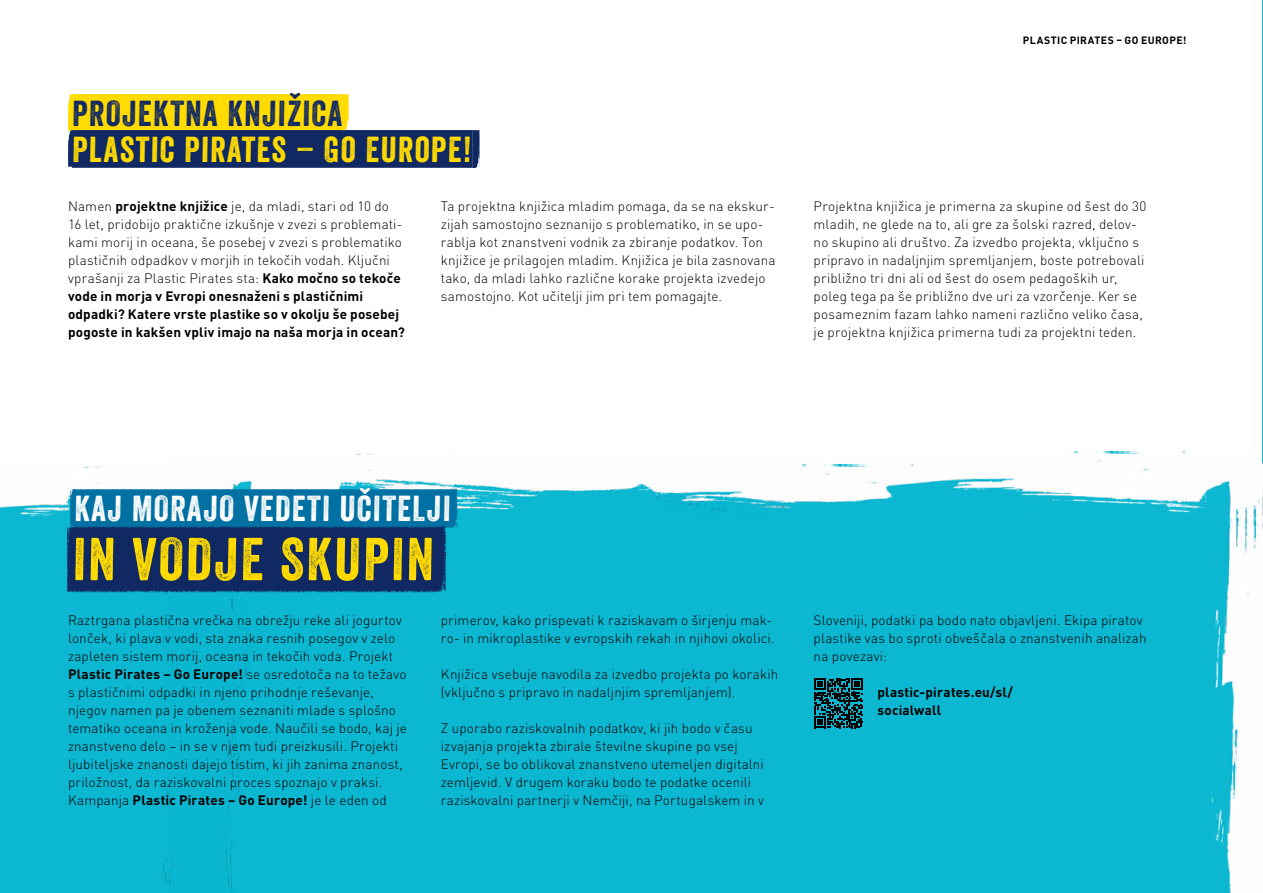
<style>
.page{position:relative;width:1263px;height:893px;background:#fff}
.page>*{position:absolute;margin:0;border:0;box-sizing:border-box;transform-origin:0 0}
.t1{font:58.5px "Veneer";color:#ffdb00}
.t2{font:35.1px "Veneer";color:#ffdb00}
.t3{font:35.1px "Veneer";color:#fff}
.t4{font:35.1px "Veneer";color:#112963}
.t5{font:300 13.5px/18px "DIN Pro";letter-spacing:.01em;color:#000}
.t6{font:700 13.5px/18px "DIN Pro";letter-spacing:.015em;color:#000}
.t7{font:700 10.5px "DIN Pro";letter-spacing:.035em;color:#000}
.s1{font-weight:700}
</style>
<div class="page">
<img style="left:1262px;top:0;width:1px;height:452px">
<img style="left:0;top:466px;width:164px;height:427px">
<img style="left:164px;top:452px;width:1099px;height:441px">
<div style="left:72px;top:94px;width:270px;height:38px;background:#ffdb00"></div>
<div style="left:72px;top:130px;width:401px;height:38px;background:#112963"></div>
<svg style="left:342px;top:94px;width:7px;height:36px"></svg>
<svg style="left:68px;top:94px;width:5px;height:73px"></svg>
<svg style="left:473px;top:130px;width:7px;height:38px"></svg>
<svg style="left:70px;top:487px;width:387px;height:41px"></svg>
<div style="left:74px;top:489px;width:376px;height:38px;background:#0071a2"></div>
<svg style="left:450px;top:489px;width:7px;height:38px"></svg>
<svg style="left:67px;top:526px;width:378px;height:66px"></svg>
<div style="left:73px;top:528px;width:363px;height:63px;background:#112963"></div>
<svg style="left:68px;top:489px;width:8px;height:102px"></svg>
<svg style="left:436px;top:527px;width:8px;height:63px"></svg>
<svg style="left:814px;top:678px;width:49px;height:50px;background:#04444e"></svg>
<h2 class="t4" style="left:72px;top:92px;width:272px">PROJEKTNA KNJIŽICA</h2>
<h2 class="t2" style="left:72px;top:127px;width:402px">PLASTIC PIRATES – GO EUROPE!</h2>
<p class="t7" style="left:1023px;top:32px;width:165px">PLASTIC PIRATES – GO EUROPE!</p>
<p class="t5" style="left:68px;top:196px;width:338px">Namen <span class="s1">projektne knjižice</span> je, da mladi, stari od 10 do 16 let, pridobijo praktične izkušnje v zvezi s problemati&shy;kami morij in oceana, še posebej v zvezi s problematiko plastičnih odpadkov v morjih in tekočih vodah. Ključni vprašanji za Plastic Pirates sta: <span class="s1">Kako močno so tekoče vode in morja v Evropi onesnaženi s plastičnimi odpadki? Katere vrste plastike so v okolju še posebej pogoste in kakšen vpliv imajo na naša morja in ocean?</span></p>
<p class="t5" style="left:441px;top:196px;width:336px">Ta projektna knjižica mladim pomaga, da se na ekskur&shy;zijah samostojno seznanijo s problematiko, in se upo&shy;rablja kot znanstveni vodnik za zbiranje podatkov. Ton knjižice je prilagojen mladim. Knjižica je bila zasnovana tako, da mladi lahko različne korake projekta izvedejo samostojno. Kot učitelji jim pri tem pomagajte.</p>
<p class="t5" style="left:814px;top:196px;width:334px">Projektna knjižica je primerna za skupine od šest do 30 mladih, ne glede na to, ali gre za šolski razred, delov&shy;no skupino ali društvo. Za izvedbo projekta, vključno s pripravo in nadaljnjim spremljanjem, boste potrebovali približno tri dni ali od šest do osem pedagoških ur, poleg tega pa še približno dve uri za vzorčenje. Ker se posameznim fazam lahko nameni različno veliko časa, je projektna knjižica primerna tudi za projektni teden.</p>
<h2 class="t3" style="left:74px;top:487px;width:378px">KAJ MORAJO VEDETI UČITELJI</h2>
<h1 class="t1" style="left:73px;top:523px;width:363px">IN VODJE SKUPIN</h1>
<p class="t5" style="left:68px;top:610px;width:340px">Raztrgana plastična vrečka na obrežju reke ali jogurtov lonček, ki plava v vodi, sta znaka resnih posegov v zelo zapleten sistem morij, oceana in tekočih voda. Projekt <span class="s1">Plastic Pirates – Go Europe!</span> se osredotoča na to težavo s plastičnimi odpadki in njeno prihodnje reševanje, njegov namen pa je obenem seznaniti mlade s splošno tematiko oceana in kroženja vode. Naučili se bodo, kaj je znanstveno delo – in se v njem tudi preizkusili. Projekti ljubiteljske znanosti dajejo tistim, ki jih zanima znanost, priložnost, da raziskovalni proces spoznajo v praksi.<br>Kampanja <span class="s1">Plastic Pirates – Go Europe!</span> je le eden od</p>
<p class="t5" style="left:441px;top:610px;width:335px">primerov, kako prispevati k raziskavam o širjenju mak&shy;ro- in mikroplastike v evropskih rekah in njihovi okolici.</p>
<p class="t5" style="left:441px;top:664px;width:339px">Knjižica vsebuje navodila za izvedbo projekta po korakih (vključno s pripravo in nadaljnjim spremljanjem).</p>
<p class="t5" style="left:441px;top:718px;width:325px">Z uporabo raziskovalnih podatkov, ki jih bodo v času izvajanja projekta zbirale številne skupine po vsej Evropi, se bo oblikoval znanstveno utemeljen digitalni zemljevid. V drugem koraku bodo te podatke ocenili raziskovalni partnerji v Nemčiji, na Portugalskem in v</p>
<p class="t5" style="left:814px;top:610px;width:334px">Sloveniji, podatki pa bodo nato objavljeni. Ekipa piratov plastike vas bo sproti obveščala o znanstvenih analizah na povezavi:</p>
<p class="t6" style="left:877px;top:681px;width:137px">plastic-pirates.eu/sl/ socialwall</p>
</div>
